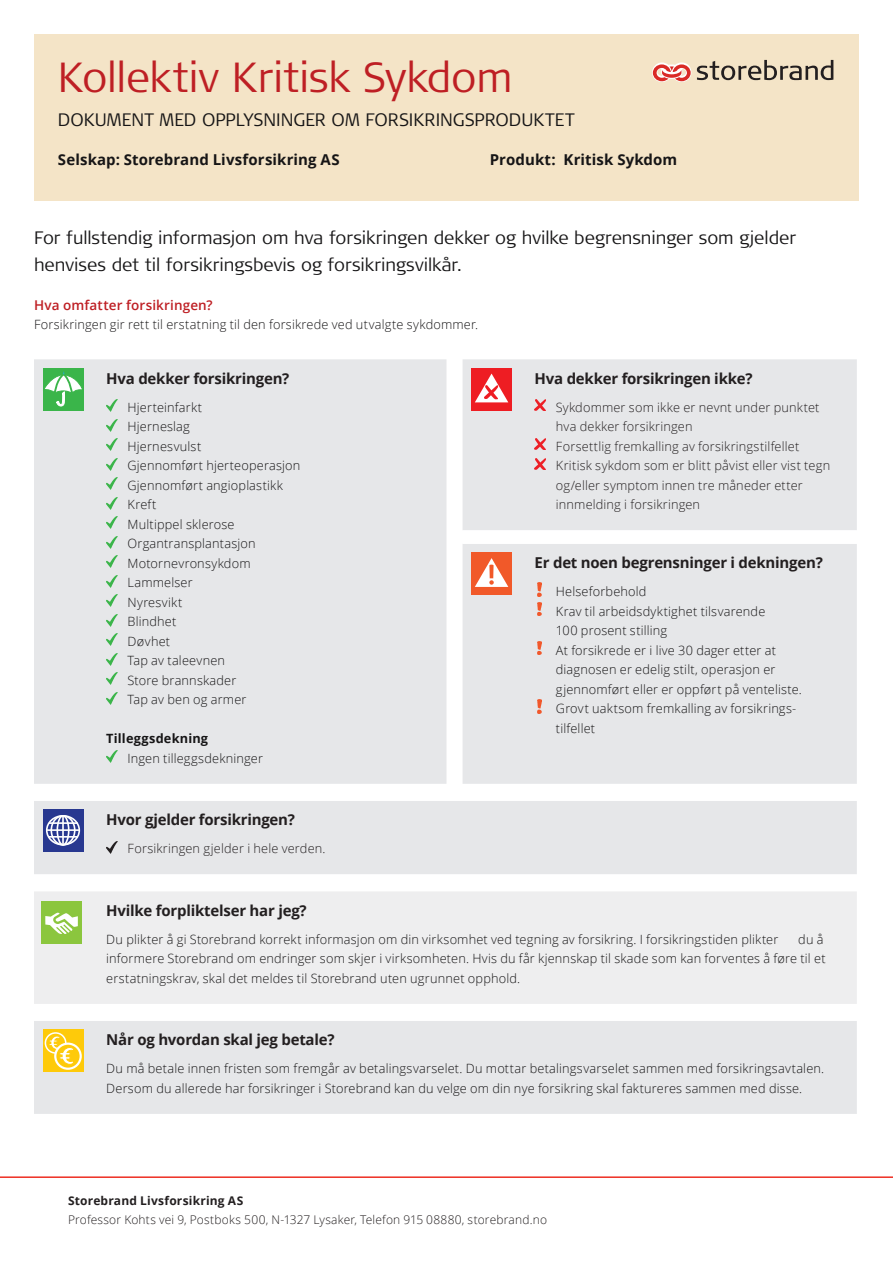
<style>
.page{position:relative;width:893px;height:1263px;background:#fff}
.page>*{position:absolute;margin:0;border:0;box-sizing:border-box;transform-origin:0 0}
.t1{font:300 42px "Signa Column";letter-spacing:-.01em;color:#be1f24}
.t2{font:300 18px/27px "Signa Column";color:#161516}
.t3{font:700 15px "Open Sans";letter-spacing:-.015em;color:#231f20}
.t4{font:700 15px "Open Sans";letter-spacing:.005em;color:#161516}
.t5{font:600 13.5px "Open Sans";letter-spacing:.01em;color:#be1f24}
.t6{font:300 12.75px/19.5px "Open Sans";letter-spacing:.015em;color:#161516}
.t7{font:300 12.75px/19.5px "Open Sans";letter-spacing:.015em;color:#231f20}
.t8{font:700 12.75px "Open Sans";letter-spacing:.015em;color:#161516}
.t9{font:300 12px "Open Sans";letter-spacing:.015em;color:#231f20}
.t10{font:700 12px "Open Sans";letter-spacing:.015em;color:#231f20}
</style>
<div class="page">
<hr style="left:0;top:1176px;width:893px;height:2px;background:#ee2e22">
<div style="left:34px;top:34px;width:825px;height:167px;background:#f4e4c7"></div>
<div style="left:34px;top:359px;width:823px;height:171px;background:#e6e7e9"></div>
<svg style="left:34px;top:530px;width:823px;height:584px;background:#e9eaeb"></svg>
<div style="left:34px;top:891px;width:823px;height:113px;background:#eeeeef"></div>
<div style="left:43px;top:368px;width:41px;height:42px;background:#3ab54a"></div>
<svg style="left:45px;top:371px;width:37px;height:35px"></svg>
<svg style="left:106px;top:400px;width:11px;height:12px"></svg>
<svg style="left:106px;top:419px;width:11px;height:12px"></svg>
<svg style="left:106px;top:439px;width:11px;height:12px"></svg>
<svg style="left:106px;top:458px;width:11px;height:12px"></svg>
<svg style="left:106px;top:478px;width:11px;height:12px"></svg>
<svg style="left:106px;top:497px;width:11px;height:12px"></svg>
<svg style="left:106px;top:517px;width:11px;height:12px"></svg>
<svg style="left:106px;top:536px;width:11px;height:12px"></svg>
<svg style="left:106px;top:556px;width:11px;height:12px"></svg>
<svg style="left:106px;top:575px;width:11px;height:12px"></svg>
<svg style="left:106px;top:595px;width:11px;height:12px"></svg>
<svg style="left:106px;top:614px;width:11px;height:12px"></svg>
<svg style="left:106px;top:634px;width:11px;height:12px"></svg>
<svg style="left:106px;top:653px;width:11px;height:12px"></svg>
<svg style="left:106px;top:673px;width:11px;height:12px"></svg>
<svg style="left:106px;top:692px;width:11px;height:12px"></svg>
<svg style="left:106px;top:751px;width:11px;height:12px"></svg>
<div style="left:471px;top:368px;width:41px;height:42px;background:#ee1d23"></div>
<svg style="left:475px;top:374px;width:33px;height:28px"></svg>
<svg style="left:535px;top:400px;width:10px;height:10px"></svg>
<svg style="left:535px;top:439px;width:10px;height:10px"></svg>
<svg style="left:535px;top:458px;width:10px;height:11px"></svg>
<div style="left:471px;top:552px;width:41px;height:43px;background:#f15929"></div>
<svg style="left:475px;top:558px;width:33px;height:29px"></svg>
<svg style="left:538px;top:583px;width:3px;height:13px"></svg>
<svg style="left:538px;top:602px;width:3px;height:13px"></svg>
<svg style="left:538px;top:641px;width:3px;height:13px"></svg>
<svg style="left:538px;top:700px;width:3px;height:13px"></svg>
<svg style="left:43px;top:809px;width:41px;height:43px"></svg>
<div style="left:46px;top:815px;width:34px;height:30px;border:2px solid #fff;border-radius:50%"></div>
<div style="left:50px;top:815px;width:26px;height:30px;border:2px solid #fff;border-radius:50%"></div>
<div style="left:57px;top:815px;width:13px;height:30px;border:2px solid #fff;border-radius:50%"></div>
<hr style="left:62px;top:816px;width:2px;height:29px;background:#fff">
<hr style="left:49px;top:822px;width:29px;height:2px;background:#fff">
<hr style="left:49px;top:836px;width:29px;height:2px;background:#fff">
<hr style="left:47px;top:829px;width:32px;height:2px;background:#fff">
<svg style="left:106px;top:841px;width:11px;height:12px"></svg>
<svg style="left:43px;top:1029px;width:41px;height:43px"></svg>
<div style="left:45px;top:1032px;width:21px;height:22px;border:2px solid #fff;border-radius:50%"></div>
<svg style="left:55px;top:1044px;width:26px;height:25px"></svg>
<div style="left:54px;top:1042px;width:28px;height:28px;border:2px solid #fff;border-radius:50%"></div>
<svg style="left:48px;top:1035px;width:26px;height:30px"></svg>
<div style="left:41px;top:901px;width:41px;height:42px;background:#8bc63e"></div>
<svg style="left:45px;top:912px;width:33px;height:22px"></svg>
<svg style="left:652px;top:62px;width:39px;height:20px"></svg>
<svg style="left:697px;top:60px;width:136px;height:20px"></svg>
<h1 class="t1" style="left:58px;top:54px;width:456px">Kollektiv Kritisk Sykdom</h1>
<h2 class="t2" style="left:58px;top:106px;width:518px">DOKUMENT MED OPPLYSNINGER OM FORSIKRINGSPRODUKTET</h2>
<p class="t4" style="left:58px;top:149px;width:283px">Selskap: Storebrand Livsforsikring AS</p>
<p class="t4" style="left:490px;top:149px;width:189px">Produkt: Kritisk Sykdom</p>
<h2 class="t2" style="left:34px;top:224px;width:764px">For fullstendig informasjon om hva forsikringen dekker og hvilke begrensninger som gjelder henvises det til forsikringsbevis og forsikringsvilkår.</h2>
<p class="t5" style="left:34px;top:295px;width:180px">Hva omfatter forsikringen?</p>
<p class="t6" style="left:34px;top:314px;width:446px">Forsikringen gir rett til erstatning til den forsikrede ved utvalgte sykdommer.</p>
<p class="t3" style="left:106px;top:367px;width:185px">Hva dekker forsikringen?</p>
<p class="t6" style="left:128px;top:397px;width:174px">Hjerteinfarkt<br>Hjerneslag<br>Hjernesvulst<br>Gjennomført hjerteoperasjon<br>Gjennomført angioplastikk<br>Kreft<br>Multippel sklerose<br>Organtransplantasjon<br>Motornevronsykdom<br>Lammelser<br>Nyresvikt<br>Blindhet<br>Døvhet<br>Tap av taleevnen<br>Store brannskader<br>Tap av ben og armer</p>
<p class="t8" style="left:106px;top:729px;width:103px">Tilleggsdekning</p>
<p class="t6" style="left:128px;top:748px;width:137px">Ingen tilleggsdekninger</p>
<p class="t3" style="left:535px;top:367px;width:219px">Hva dekker forsikringen ikke?</p>
<p class="t7" style="left:556px;top:397px;width:276px">Sykdommer som ikke er nevnt under punktet hva dekker forsikringen<br>Forsettlig fremkalling av forsikringstilfellet Kritisk sykdom som er blitt påvist eller vist tegn og/eller symptom innen tre måneder etter innmelding i forsikringen</p>
<p class="t3" style="left:535px;top:552px;width:290px">Er det noen begrensninger i dekningen?</p>
<p class="t6" style="left:556px;top:581px;width:247px">Helseforbehold<br>Krav til arbeidsdyktighet tilsvarende<br>100 prosent stilling<br>At forsikrede er i live 30 dager etter at diagnosen er edelig stilt, operasjon er gjennomført eller er oppført på venteliste.<br>Grovt uaktsom fremkalling av forsikrings&shy;tilfellet</p>
<p class="t3" style="left:106px;top:809px;width:190px">Hvor gjelder forsikringen?</p>
<p class="t7" style="left:128px;top:838px;width:199px">Forsikringen gjelder i hele verden.</p>
<p class="t3" style="left:106px;top:899px;width:202px">Hvilke forpliktelser har jeg?</p>
<p class="t6" style="left:106px;top:929px;width:674px">Du plikter å gi Storebrand korrekt informasjon om din virksomhet ved tegning av forsikring. I forsikringstiden plikter</p>
<p class="t6" style="left:106px;top:929px;width:721px;text-indent:692px">du å informere Storebrand om endringer som skjer i virksomheten. Hvis du får kjennskap til skade som kan forventes å føre til et erstatningskrav, skal det meldes til Storebrand uten ugrunnet opphold.</p>
<p class="t3" style="left:106px;top:1029px;width:230px">Når og hvordan skal jeg betale?</p>
<p class="t6" style="left:106px;top:1058px;width:719px">Du må betale innen fristen som fremgår av betalingsvarselet. Du mottar betalingsvarselet sammen med forsikringsavtalen.<br>Dersom du allerede har forsikringer i Storebrand kan du velge om din nye forsikring skal faktureres sammen med disse.</p>
<p class="t10" style="left:68px;top:1192px;width:177px">Storebrand Livsforsikring AS</p>
<p class="t9" style="left:68px;top:1211px;width:481px">Professor Kohts vei 9, Postboks 500, N-1327 Lysaker, Telefon 915 08880, storebrand.no</p>
</div>
